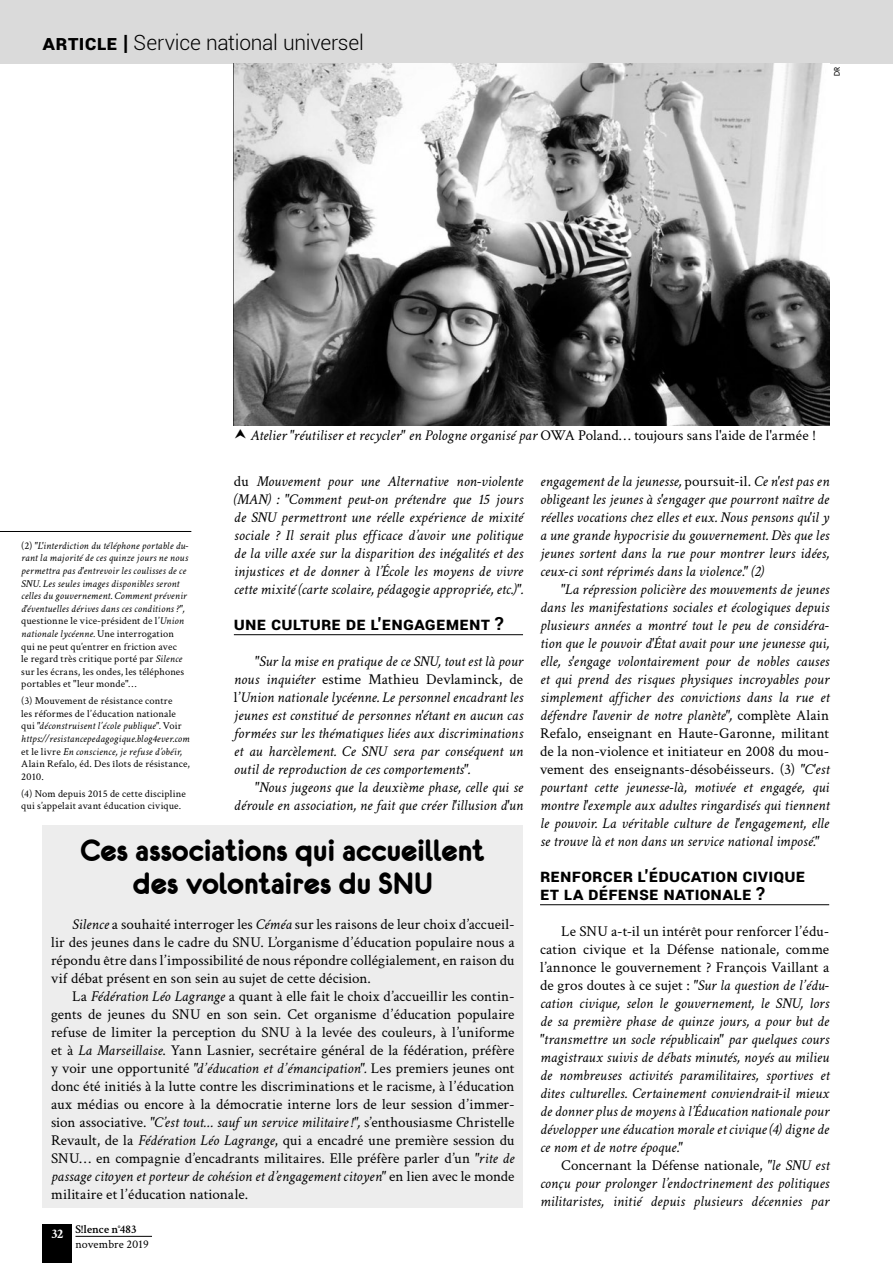
<style>
.page{position:relative;width:893px;height:1263px;background:#fff}
.page>*{position:absolute;margin:0;border:0;box-sizing:border-box;transform-origin:0 0}
.Titre_encart{font:33px/33px "Eurofurencebold";letter-spacing:-.005em;color:#000;text-align:center}
.t1{font:300 21px "Roboto";letter-spacing:-.01em;color:#000}
.Sous-titre{font:700 18px/18px "Roboto";letter-spacing:.005em;color:#000}
.Texte{font:italic 15px/18px "Crimson";letter-spacing:.005em;color:#000;text-align:justify}
.Texte_ss_grille{font:15px/18px "Crimson";letter-spacing:.005em;color:#000;text-align:justify}
.t2{font:700 13.5px "Crimson";color:#fff}
.t3{font:600 12px "Crimson";color:#000}
.t4{font:12px "Crimson";letter-spacing:.005em;color:#000}
.Notes_gauche{font:italic 10.5px/12.6px "Crimson";letter-spacing:.015em;color:#000}
.Notes_gauche-2{font:10.5px/12.6px "Crimson";letter-spacing:.015em;color:#000}
.D_R__noir{font:7.5px "Futura";color:#000}
.s1{font-weight:700}
.s2{font-style:normal}
.s3{font-style:italic}
</style>
<div class="page">
<hr style="left:75px;top:1236px;width:77px;height:1px;background:#000">
<div style="left:43px;top:1225px;width:29px;height:38px;background:#000"></div>
<div style="left:0;top:0;width:893px;height:64px;background:#dadada"></div>
<hr style="left:234px;top:634px;width:289px;height:1px;background:#000">
<hr style="left:540px;top:904px;width:289px;height:1px;background:#000">
<div style="left:43px;top:825px;width:480px;height:383px;background:#ededed"></div>
<img style="left:234px;top:64px;width:596px;height:361px">
<hr style="left:0;top:531px;width:191px;height:1px;background:#000">
<p class="t1" style="left:43px;top:28px;width:323px"><span class="s1">Article |</span> Service national universel</p>
<p class="D_R__noir" style="left:832px;top:76px;width:11px;rotate:-90deg">DR</p>
<p class="Texte" style="left:251px;top:426px;width:567px">Atelier "réutiliser et recycler" en Pologne organisé par <span class="s2">OWA Poland… toujours sans l'aide de l'armée !</span></p>
<p class="Notes_gauche" style="left:21px;top:539px;width:169px"><span class="s2">(2)</span> "L'interdiction du téléphone portable du&shy;rant la majorité de ces quinze jours ne nous permettra pas d'entrevoir les coulisses de ce SNU. Les seules images disponibles seront celles du gouvernement. Comment prévenir d'éventuelles dérives dans ces conditions ?", <span class="s2">questionne le vice-président de l’</span>Union nationale lycéenne. <span class="s2">Une interrogation qui ne peut qu’entrer en friction avec<br>le regard très critique porté par</span> Silence <span class="s2">sur les écrans, les ondes, les téléphones portables et "leur monde"…</span></p>
<p class="Notes_gauche-2" style="left:21px;top:694px;width:170px">(3) Mouvement de résistance contre<br>les réformes de l’éducation nationale qui <span class="s3">"déconstruisent l’école publique".</span> Voir <span class="s3">https://resistancepedagogique.blog4ever.com </span>et le livre <span class="s3">En conscience, je refuse d’obéir, </span>Alain Refalo, éd. Des îlots de résistance, 2010.</p>
<p class="Notes_gauche-2" style="left:21px;top:787px;width:166px">(4) Nom depuis 2015 de cette discipline qui s’appelait avant éducation civique.</p>
<p class="Texte" style="left:234px;top:472px;width:291px"><span class="s2">du</span> Mouvement pour une Alternative non-violente (MAN) : "Comment peut-on prétendre que 15 jours de SNU permettront une réelle expérience de mixité sociale ? Il serait plus efficace d’avoir une politique de la ville axée sur la disparition des inégalités et des injustices et de donner à l’École les moyens de vivre cette mixité (carte scolaire, pédagogie appropriée, etc.)".</p>
<p class="Sous-titre" style="left:234px;top:614px;width:271px">Une culture de l’engagement ?</p>
<p class="Texte" style="left:234px;top:652px;width:291px;text-indent:21px">"Sur la mise en pratique de ce SNU, tout est là pour nous inquiéter <span class="s2">estime Mathieu Devlaminck, de l’</span>Union nationale lycéenne. Le personnel encadrant les jeunes est constitué de personnes n'étant en aucun cas formées sur les thématiques liées aux discriminations et au harcèlement. Ce SNU sera par conséquent un outil de reproduction de ces comportements".</p>
<p class="Texte" style="left:234px;top:778px;width:291px;text-align:right">"Nous jugeons que la deuxième phase, celle qui se déroule en association, ne fait que créer l'illusion d'un</p>
<p class="Titre_encart" style="left:81px;top:834px;width:406px">Ces associations qui accueillent des volontaires du SNU</p>
<p class="Texte_ss_grille" style="left:51px;top:915px;width:465px;text-indent:21px"><span class="s3">Silence</span> a souhaité interroger les <span class="s3">Céméa</span> sur les raisons de leur choix d’accueil&shy;lir des jeunes dans le cadre du SNU. L’organisme d’éducation populaire nous a répondu être dans l’impossibilité de nous répondre collégialement, en raison du vif débat présent en son sein au sujet de cette décision.</p>
<p class="Texte_ss_grille" style="left:51px;top:987px;width:465px;text-indent:21px">La <span class="s3">Fédération Léo Lagrange</span> a quant à elle fait le choix d’accueillir les contin&shy;gents de jeunes du SNU en son sein. Cet organisme d’éducation populaire refuse de limiter la perception du SNU à la levée des couleurs, à l’uniforme et à <span class="s3">La Marseillaise</span>. Yann Lasnier, secrétaire général de la fédération, préfère y voir une opportunité <span class="s3">"d’éducation et d’émancipation".</span> Les premiers jeunes ont donc été initiés à la lutte contre les discriminations et le racisme, à l’éducation aux médias ou encore à la démocratie interne lors de leur session d’immer&shy;sion associative. <span class="s3">"C’est tout… sauf un service militaire !",</span> s’enthousiasme Christelle Revault, de la <span class="s3">Fédération Léo Lagrange</span>, qui a encadré une première session du SNU… en compagnie d’encadrants militaires. Elle préfère parler d’un <span class="s3">"rite de passage citoyen et porteur de cohésion et d’engagement citoyen"</span> en lien avec le monde militaire et l’éducation nationale.</p>
<p class="t2" style="left:51px;top:1226px;width:14px">32</p>
<p class="t3" style="left:75px;top:1221px;width:62px">S!lence n°483</p>
<p class="t4" style="left:75px;top:1235px;width:75px">novembre 2019</p>
<p class="Texte" style="left:540px;top:472px;width:291px">engagement de la jeunesse, <span class="s2">poursuit-il.</span> Ce n'est pas en obligeant les jeunes à s'engager que pourront naître de réelles vocations chez elles et eux. Nous pensons qu'il y a une grande hypocrisie du gouvernement. Dès que les jeunes sortent dans la rue pour montrer leurs idées, ceux-ci sont réprimés dans la violence." (2)</p>
<p class="Texte" style="left:540px;top:580px;width:291px;text-indent:21px">"La répression policière des mouvements de jeunes dans les manifestations sociales et écologiques depuis plusieurs années a montré tout le peu de considéra&shy;tion que le pouvoir d'État avait pour une jeunesse qui, elle, s'engage volontairement pour de nobles causes et qui prend des risques physiques incroyables pour simplement afficher des convictions dans la rue et défendre l'avenir de notre planète", <span class="s2">complète Alain Refalo, enseignant en Haute-Garonne, militant de la non-violence et initiateur en 2008 du mou&shy;vement des enseignants-désobéisseurs. (3)</span> "C'est pourtant cette jeunesse-là, motivée et engagée, qui montre l'exemple aux adultes ringardisés qui tiennent le pouvoir. La véritable culture de l'engagement, elle se trouve là et non dans un service national imposé."</p>
<p class="Sous-titre" style="left:540px;top:866px;width:267px">Renforcer l’éducation civique et la Défense nationale ?</p>
<p class="Texte" style="left:540px;top:922px;width:291px;text-indent:21px"><span class="s2">Le SNU a-t-il un intérêt pour renforcer l’édu&shy;cation civique et la Défense nationale, comme l’annonce le gouvernement ? François Vaillant a de gros doutes à ce sujet :</span> "Sur la question de l’édu&shy;cation civique, selon le gouvernement, le SNU, lors de sa première phase de quinze jours, a pour but de "transmettre un socle républicain" par quelques cours magistraux suivis de débats minutés, noyés au milieu de nombreuses activités paramilitaires, sportives et dites culturelles. Certainement conviendrait-il mieux de donner plus de moyens à l’Éducation nationale pour développer une éducation morale et civique (4) digne de ce nom et de notre époque."</p>
<p class="Texte" style="left:540px;top:1156px;width:291px;text-indent:21px"><span class="s2">Concernant la Défense nationale,</span> "le SNU est conçu pour prolonger l’endoctrinement des politiques militaristes, initié depuis plusieurs décennies par</p>
</div>
